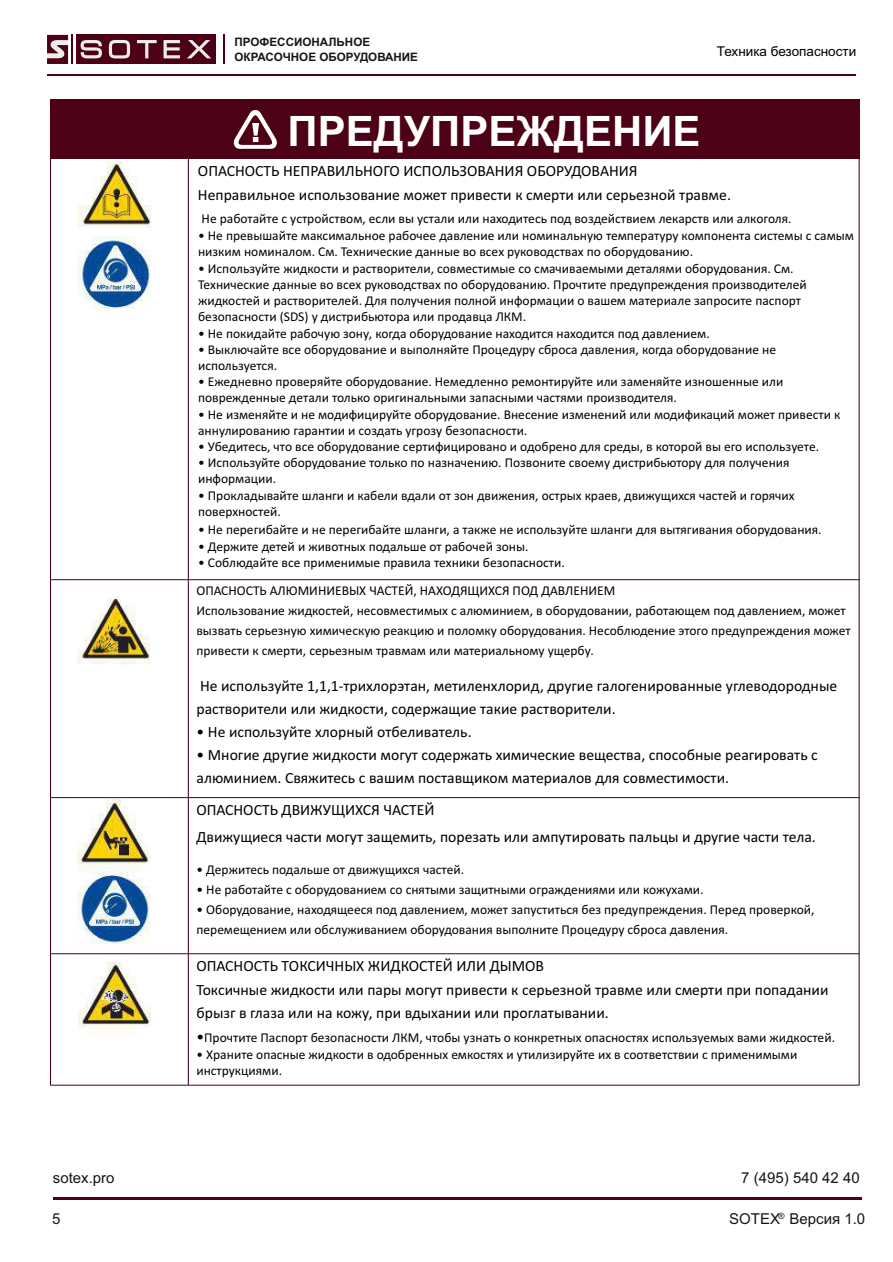
<style>
.page{position:relative;width:893px;height:1262px;background:#fff}
.page>*{position:absolute;margin:0;border:0;box-sizing:border-box;transform-origin:0 0}
.t1{font:700 42px "Arial";color:#fff}
.t2{font:15.75px/23.4px "Calibri";color:#000}
.t3{font:15px "Arial";color:#151616}
.t4{font:13.5px/16.2px "Calibri";color:#000}
.t5{font:13.5px "Arial";color:#000}
.t6{font:700 11.55px/15.5px "Arial";color:#151616}
.s1{font-size:15.75px}
</style>
<div class="page">
<hr style="left:50px;top:579px;width:809px;height:1px;background:#4d0116">
<hr style="left:50px;top:797px;width:809px;height:1px;background:#4d0116">
<hr style="left:50px;top:953px;width:809px;height:1px;background:#4d0116">
<hr style="left:50px;top:1084px;width:809px;height:1px;background:#4d0116">
<hr style="left:50px;top:109px;width:1px;height:976px;background:#4d0116">
<hr style="left:188px;top:128px;width:1px;height:957px;background:#4d0116">
<hr style="left:858px;top:109px;width:1px;height:976px;background:#4d0116">
<img style="left:78px;top:161px;width:73px;height:66px">
<img style="left:77px;top:236px;width:74px;height:73px">
<img style="left:78px;top:598px;width:73px;height:67px">
<img style="left:77px;top:800px;width:73px;height:144px">
<img style="left:78px;top:962px;width:73px;height:72px">
<div style="left:50px;top:100px;width:809px;height:59px;background:#4d0116"></div>
<svg style="left:234px;top:110px;width:43px;height:39px"></svg>
<hr style="left:53px;top:1197px;width:808px;height:2px;background:#4d0116">
<div style="left:76px;top:35px;width:140px;height:29px;background:#4d0116"></div>
<svg style="left:109px;top:40px;width:21px;height:18px"></svg>
<svg style="left:187px;top:40px;width:24px;height:18px"></svg>
<svg style="left:163px;top:40px;width:17px;height:18px"></svg>
<svg style="left:137px;top:40px;width:20px;height:18px"></svg>
<svg style="left:81px;top:40px;width:21px;height:18px"></svg>
<svg style="left:47px;top:35px;width:21px;height:29px"></svg>
<hr style="left:71px;top:35px;width:2px;height:29px;background:#4d0116">
<svg style="left:224px;top:35px;width:1px;height:29px"></svg>
<hr style="left:47px;top:74px;width:808px;height:2px;background:#4d0116">
<p class="t6" style="left:234px;top:35px;width:185px">ПРОФЕССИОНАЛЬНОЕ<br>ОКРАСОЧНОЕ ОБОРУДОВАНИЕ</p>
<p class="t5" style="left:717px;top:46px;width:141px">Техника безопасности</p>
<h1 class="t1" style="left:287px;top:115px;width:414px">ПРЕДУПРЕЖДЕНИЕ</h1>
<p class="t2" style="left:198px;top:160px;width:534px">ОПАСНОСТЬ НЕПРАВИЛЬНОГО ИСПОЛЬЗОВАНИЯ ОБОРУДОВАНИЯ<br>Неправильное использование может привести к смерти или серьезной травме.</p>
<p class="t4" style="left:202px;top:212px;width:591px">Не работайте с устройством, если вы устали или находитесь под воздействием лекарств или алкоголя.</p>
<p class="t4" style="left:198px;top:229px;width:657px">• Не превышайте максимальное рабочее давление или номинальную температуру компонента системы с самым низким номиналом. См. Технические данные во всех руководствах по оборудованию.</p>
<p class="t4" style="left:198px;top:261px;width:610px">• Используйте жидкости и растворители, совместимые со смачиваемыми деталями оборудования. См.<br>Технические данные во всех руководствах по оборудованию. Прочтите предупреждения производителей жидкостей и растворителей. Для получения полной информации о вашем материале запросите паспорт безопасности (SDS) у дистрибьютора или продавца ЛКМ.</p>
<p class="t4" style="left:198px;top:326px;width:513px">• Не покидайте рабочую зону, когда оборудование находится находится под давлением.</p>
<p class="t4" style="left:198px;top:342px;width:579px">• Выключайте все оборудование и выполняйте Процедуру сброса давления, когда оборудование не используется.</p>
<p class="t4" style="left:198px;top:375px;width:587px">• Ежедневно проверяйте оборудование. Немедленно ремонтируйте или заменяйте изношенные или поврежденные детали только оригинальными запасными частями производителя.</p>
<p class="t4" style="left:198px;top:407px;width:643px">• Не изменяйте и не модифицируйте оборудование. Внесение изменений или модификаций может привести к аннулированию гарантии и создать угрозу безопасности.</p>
<p class="t4" style="left:198px;top:439px;width:622px">• Убедитесь, что все оборудование сертифицировано и одобрено для среды, в которой вы его используете.</p>
<p class="t4" style="left:198px;top:456px;width:593px">• Используйте оборудование только по назначению. Позвоните своему дистрибьютору для получения информации.</p>
<p class="t4" style="left:198px;top:488px;width:598px">• Прокладывайте шланги и кабели вдали от зон движения, острых краев, движущихся частей и горячих поверхностей.</p>
<p class="t4" style="left:198px;top:522px;width:625px">• Не перегибайте и не перегибайте шланги, а также не используйте шланги для вытягивания оборудования.</p>
<p class="t4" style="left:198px;top:539px;width:332px">• Держите детей и животных подальше от рабочей зоны.</p>
<p class="t4" style="left:196px;top:549px;width:420px;line-height:27.9px">• Соблюдайте все применимые правила техники безопасности.<br>ОПАСНОСТЬ АЛЮМИНИЕВЫХ ЧАСТЕЙ, НАХОДЯЩИХСЯ ПОД ДАВЛЕНИЕМ</p>
<p class="t4" style="left:196px;top:601px;width:655px;line-height:20.1px">Использование жидкостей, несовместимых с алюминием, в оборудовании, работающем под давлением, может вызвать серьезную химическую реакцию и поломку оборудования. Несоблюдение этого предупреждения может привести к смерти, серьезным травмам или материальному ущербу.</p>
<p class="t2" style="left:196px;top:675px;width:642px">Не используйте 1,1,1-трихлорэтан, метиленхлорид, другие галогенированные углеводородные растворители или жидкости, содержащие такие растворители.</p>
<p class="t2" style="left:196px;top:721px;width:277px">• Не используйте хлорный отбеливатель.</p>
<p class="t2" style="left:196px;top:745px;width:623px">• Многие другие жидкости могут содержать химические вещества, способные реагировать с алюминием. Свяжитесь с вашим поставщиком материалов для совместимости.</p>
<p class="t2" style="left:196px;top:797px;width:621px;line-height:26.8px">ОПАСНОСТЬ ДВИЖУЩИХСЯ ЧАСТЕЙ<br>Движущиеся части могут защемить, порезать или ампутировать пальцы и другие части тела.</p>
<p class="t4" style="left:196px;top:862px;width:269px">• Держитесь подальше от движущихся частей.</p>
<p class="t4" style="left:196px;top:882px;width:508px">• Не работайте с оборудованием со снятыми защитными ограждениями или кожухами.</p>
<p class="t4" style="left:196px;top:900px;width:619px;line-height:19.8px">• Оборудование, находящееся под давлением, может запуститься без предупреждения. Перед проверкой, перемещением или обслуживанием оборудования выполните Процедуру сброса давления.</p>
<p class="t2" style="left:196px;top:955px;width:633px">ОПАСНОСТЬ ТОКСИЧНЫХ ЖИДКОСТЕЙ ИЛИ ДЫМОВ<br>Токсичные жидкости или пары могут привести к серьезной травме или смерти при попадании брызг в глаза или на кожу, при вдыхании или проглатывании.</p>
<p class="t4" style="left:196px;top:1030px;width:640px"><span class="s1">•</span>Прочтите Паспорт безопасности ЛКМ, чтобы узнать о конкретных опасностях используемых вами жидкостей.</p>
<p class="t4" style="left:196px;top:1047px;width:602px">• Храните опасные жидкости в одобренных емкостях и утилизируйте их в соответствии с применимыми инструкциями.</p>
<p class="t3" style="left:53px;top:1171px;width:63px">sotex.pro</p>
<p class="t3" style="left:741px;top:1172px;width:120px">7 (495) 540 42 40</p>
<p class="t3" style="left:52px;top:1213px;width:10px">5</p>
<p class="t3" style="left:729px;top:1212px;width:137px">SOTEX<sup>®</sup> Версия 1.0</p>
</div>
